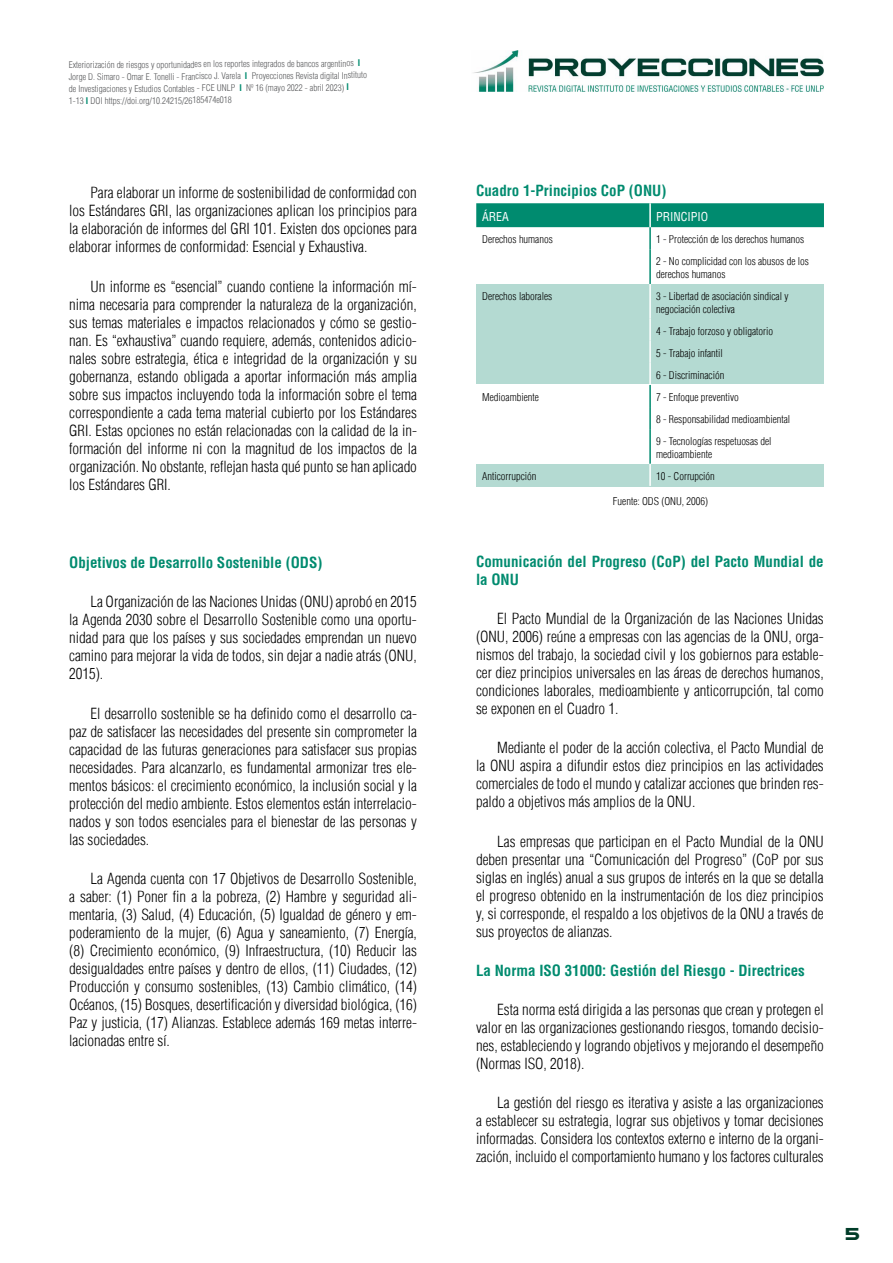
<style>
.page{position:relative;width:893px;height:1263px;background:#fff}
.page>*{position:absolute;margin:0;border:0;box-sizing:border-box;transform-origin:0 0}
.t1{font:700 18px "Plateia";color:#003c28}
.t2{font:15px/18px "Switzerland Cond Light";color:#000;text-align:justify}
.t3{font:700 condensed 15px/18px "Switzerland";color:#008b6f}
.t4{font:12px "Switzerland Condensed";color:#fff}
.t5{font:10.5px/22px "Switzerland Cond Light";color:#000}
.t6{font:9px/12.1px "Switzerland Cond Light";letter-spacing:-.01em;color:#58595b}
.s1{font-family:"Switzerland";font-weight:700;font-stretch:condensed;color:#008b6f}
</style>
<div class="page">
<img style="left:473px;top:50px;width:351px;height:42px">
<div style="left:476px;top:464px;width:348px;height:23px;background:#b4dad2"></div>
<div style="left:476px;top:284px;width:348px;height:100px;background:#b4dad2"></div>
<div style="left:476px;top:203px;width:348px;height:24px;background:#008b6f"></div>
<hr style="left:649px;top:227px;width:2px;height:22px;background:#008b6f">
<hr style="left:649px;top:249px;width:2px;height:35px;background:#008b6f">
<hr style="left:649px;top:385px;width:2px;height:22px;background:#008b6f">
<hr style="left:649px;top:407px;width:2px;height:22px;background:#008b6f">
<hr style="left:649px;top:429px;width:2px;height:35px;background:#008b6f">
<hr style="left:649px;top:203px;width:2px;height:24px;background:#fff">
<hr style="left:649px;top:284px;width:2px;height:35px;background:#fff">
<hr style="left:649px;top:319px;width:2px;height:22px;background:#fff">
<hr style="left:649px;top:341px;width:2px;height:22px;background:#fff">
<hr style="left:649px;top:363px;width:2px;height:22px;background:#fff">
<hr style="left:649px;top:464px;width:2px;height:22px;background:#fff">
<p class="t6" style="left:69px;top:58px;width:300px">Exteriorización de riesgos y oportunidades en los reportes integrados de bancos argentinos <span class="s1">I </span>Jorge D. Simaro - Omar E. Tonelli - Francisco J. Varela <span class="s1">I</span> Proyecciones Revista digital Instituto de Investigaciones y Estudios Contables - FCE UNLP <span class="s1">I</span> Nº 16 (mayo 2022 - abril 2023) <span class="s1">I<br></span>1-13 <span class="s1">I</span> DOI https://doi.org/10.24215/26185474e018</p>
<p class="t2" style="left:69px;top:184px;width:349px;text-indent:21px">Para elaborar un informe de sostenibilidad de conformidad con los Estándares GRI, las organizaciones aplican los principios para la elaboración de informes del GRI 101. Existen dos opciones para elaborar informes de conformidad: Esencial y Exhaustiva.</p>
<p class="t2" style="left:69px;top:277px;width:349px;text-indent:21px">Un informe es “esencial” cuando contiene la información mí&shy;nima necesaria para comprender la naturaleza de la organización, sus temas materiales e impactos relacionados y cómo se gestio&shy;nan. Es “exhaustiva” cuando requiere, además, contenidos adicio&shy;nales sobre estrategia, ética e integridad de la organización y su gobernanza, estando obligada a aportar información más amplia sobre sus impactos incluyendo toda la información sobre el tema correspondiente a cada tema material cubierto por los Estándares GRI. Estas opciones no están relacionadas con la calidad de la in&shy;formación del informe ni con la magnitud de los impactos de la organización. No obstante, reflejan hasta qué punto se han aplicado los Estándares GRI.</p>
<p class="t3" style="left:69px;top:554px;width:255px">Objetivos de Desarrollo Sostenible (ODS)</p>
<p class="t2" style="left:69px;top:593px;width:349px;text-indent:21px">La Organización de las Naciones Unidas (ONU) aprobó en 2015 la Agenda 2030 sobre el Desarrollo Sostenible como una oportu&shy;nidad para que los países y sus sociedades emprendan un nuevo camino para mejorar la vida de todos, sin dejar a nadie atrás (ONU, 2015).</p>
<p class="t2" style="left:69px;top:704px;width:349px;text-indent:21px">El desarrollo sostenible se ha definido como el desarrollo ca&shy;paz de satisfacer las necesidades del presente sin comprometer la capacidad de las futuras generaciones para satisfacer sus propias necesidades. Para alcanzarlo, es fundamental armonizar tres ele&shy;mentos básicos: el crecimiento económico, la inclusión social y la protección del medio ambiente. Estos elementos están interrelacio&shy;nados y son todos esenciales para el bienestar de las personas y las sociedades.</p>
<p class="t2" style="left:69px;top:869px;width:349px;text-indent:21px">La Agenda cuenta con 17 Objetivos de Desarrollo Sostenible, a saber: (1) Poner fin a la pobreza, (2) Hambre y seguridad ali&shy;mentaria, (3) Salud, (4) Educación, (5) Igualdad de género y em&shy;poderamiento de la mujer, (6) Agua y saneamiento, (7) Energía, (8) Crecimiento económico, (9) Infraestructura, (10) Reducir las desigualdades entre países y dentro de ellos, (11) Ciudades, (12)<br>Producción y consumo sostenibles, (13) Cambio climático, (14)<br>Océanos, (15) Bosques, desertificación y diversidad biológica, (16)<br>Paz y justicia, (17) Alianzas. Establece además 169 metas interre&shy;lacionadas entre sí.</p>
<p class="t3" style="left:476px;top:181px;width:192px">Cuadro 1-Principios CoP (ONU)</p>
<p class="t4" style="left:482px;top:209px;width:28px">ÁREA</p>
<p class="t4" style="left:656px;top:209px;width:54px">PRINCIPIO</p>
<p class="t5" style="left:482px;top:228px;width:72px">Derechos humanos</p>
<p class="t5" style="left:656px;top:228px;width:154px">1 - Protección de los derechos humanos<br>2 - No complicidad con los abusos de los</p>
<p class="t5" style="left:656px;top:263px;width:71px">derechos humanos</p>
<p class="t5" style="left:482px;top:285px;width:71px">Derechos laborales</p>
<p class="t5" style="left:656px;top:290px;width:134px;line-height:12.6px">3 - Libertad de asociación sindical y negociación colectiva</p>
<p class="t5" style="left:656px;top:320px;width:118px">4 - Trabajo forzoso y obligatorio<br>5 - Trabajo infantil<br>6 - Discriminación</p>
<p class="t5" style="left:482px;top:386px;width:58px">Medioambiente</p>
<p class="t5" style="left:656px;top:386px;width:136px">7 - Enfoque preventivo<br>8 - Responsabilidad medioambiental<br>9 - Tecnologías respetuosas del</p>
<p class="t5" style="left:656px;top:443px;width:57px">medioambiente</p>
<p class="t5" style="left:482px;top:465px;width:56px">Anticorrupción</p>
<p class="t5" style="left:656px;top:465px;width:60px">10 - Corrupción</p>
<p class="t5" style="left:613px;top:490px;width:97px">Fuente: ODS (ONU, 2006)</p>
<p class="t3" style="left:476px;top:552px;width:349px">Comunicación del Progreso (CoP) del Pacto Mundial de la ONU</p>
<p class="t2" style="left:476px;top:609px;width:349px;text-indent:21px">El Pacto Mundial de la Organización de las Naciones Unidas (ONU, 2006) reúne a empresas con las agencias de la ONU, orga&shy;nismos del trabajo, la sociedad civil y los gobiernos para estable&shy;cer diez principios universales en las áreas de derechos humanos, condiciones laborales, medioambiente y anticorrupción, tal como se exponen en el Cuadro 1.</p>
<p class="t2" style="left:476px;top:739px;width:349px;text-indent:21px">Mediante el poder de la acción colectiva, el Pacto Mundial de la ONU aspira a difundir estos diez principios en las actividades comerciales de todo el mundo y catalizar acciones que brinden res&shy;paldo a objetivos más amplios de la ONU.</p>
<p class="t2" style="left:476px;top:832px;width:349px;text-indent:21px">Las empresas que participan en el Pacto Mundial de la ONU deben presentar una “Comunicación del Progreso” (CoP por sus siglas en inglés) anual a sus grupos de interés en la que se detalla el progreso obtenido en la instrumentación de los diez principios y, si corresponde, el respaldo a los objetivos de la ONU a través de sus proyectos de alianzas.</p>
<p class="t3" style="left:476px;top:961px;width:330px">La Norma ISO 31000: Gestión del Riesgo - Directrices</p>
<p class="t2" style="left:476px;top:1000px;width:349px;text-indent:21px">Esta norma está dirigida a las personas que crean y protegen el valor en las organizaciones gestionando riesgos, tomando decisio&shy;nes, estableciendo y logrando objetivos y mejorando el desempeño (Normas ISO, 2018).</p>
<p class="t2" style="left:476px;top:1094px;width:349px;text-indent:21px">La gestión del riesgo es iterativa y asiste a las organizaciones a establecer su estrategia, lograr sus objetivos y tomar decisiones informadas. Considera los contextos externo e interno de la organi&shy;zación, incluido el comportamiento humano y los factores culturales</p>
<p class="t1" style="left:845px;top:1223px;width:16px">5</p>
</div>
